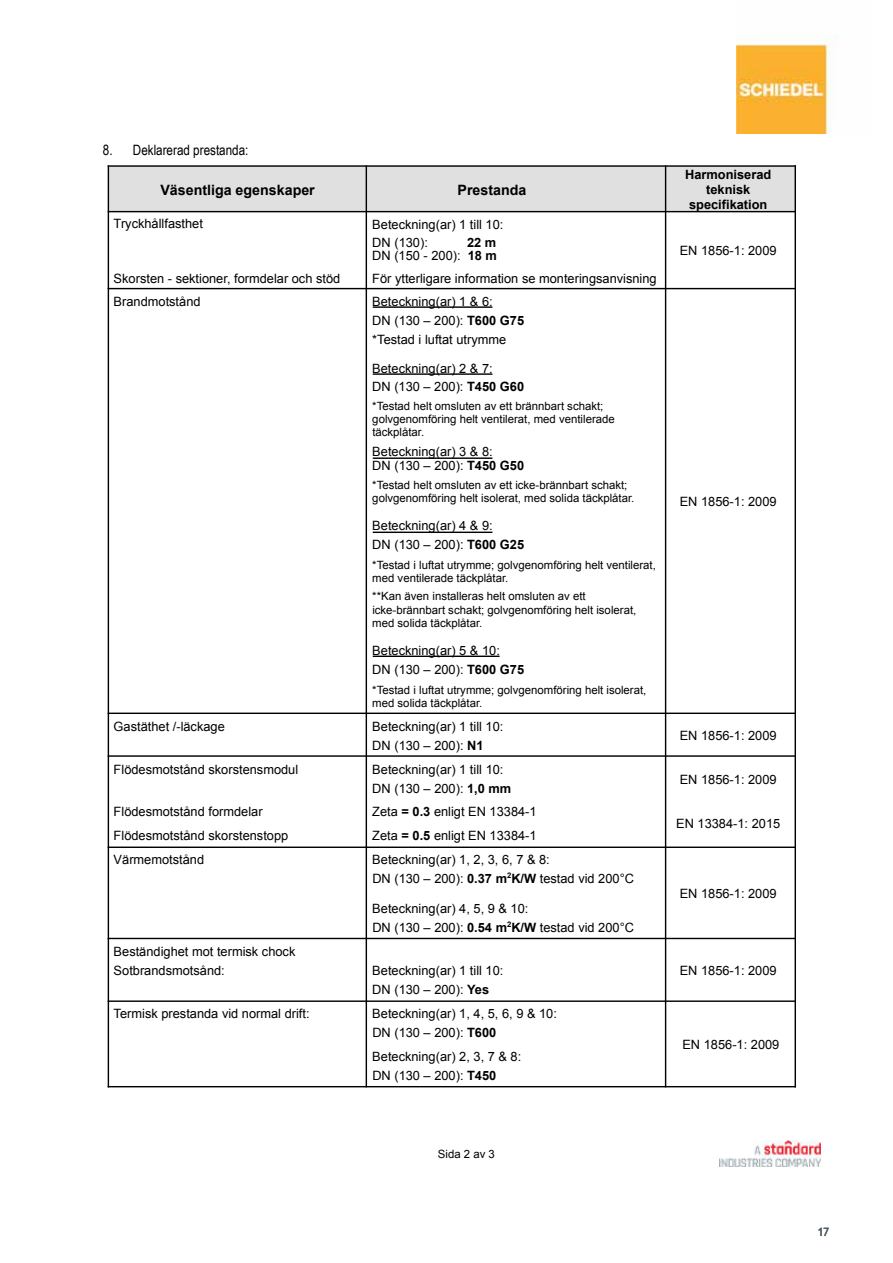
<style>
.page{position:relative;width:893px;height:1263px;background:#fff}
.page>*{position:absolute;margin:0;border:0;box-sizing:border-box;transform-origin:0 0}
.t1{font:700 14.25px "Arial";color:#000}
.t2{font:14.25px "Arial Narrow";color:#000}
.t3{font:12.9px/19px "Arial";color:#000}
.t4{font:700 12.9px/14.7px "Arial";color:#000;text-align:center}
.t5{font:12px "Gill Alt One";color:#4d5c64}
.t6{font:11.4px/13px "Arial";color:#000}
.s1{font-weight:700}
</style>
<div class="page">
<img style="left:737px;top:35px;width:101px;height:99px">
<div style="left:108px;top:166px;width:259px;height:45px;background:#e0e0e0"></div>
<div style="left:367px;top:166px;width:299px;height:45px;background:#e0e0e0"></div>
<div style="left:666px;top:166px;width:130px;height:45px;background:#e0e0e0"></div>
<hr style="left:373px;top:306px;width:119px;height:2px;background:#000">
<hr style="left:373px;top:373px;width:119px;height:2px;background:#000">
<hr style="left:373px;top:457px;width:119px;height:2px;background:#000">
<hr style="left:373px;top:532px;width:119px;height:1px;background:#000">
<hr style="left:373px;top:656px;width:127px;height:1px;background:#000">
<hr style="left:108px;top:165px;width:1px;height:922px;background:#000">
<hr style="left:366px;top:165px;width:1px;height:922px;background:#000">
<hr style="left:665px;top:165px;width:1px;height:922px;background:#000">
<hr style="left:795px;top:165px;width:1px;height:922px;background:#000">
<hr style="left:108px;top:165px;width:688px;height:2px;background:#000">
<hr style="left:108px;top:211px;width:688px;height:1px;background:#000">
<hr style="left:108px;top:288px;width:688px;height:1px;background:#000">
<hr style="left:108px;top:713px;width:688px;height:1px;background:#000">
<hr style="left:108px;top:755px;width:688px;height:2px;background:#000">
<hr style="left:108px;top:846px;width:688px;height:2px;background:#000">
<hr style="left:108px;top:938px;width:688px;height:1px;background:#000">
<hr style="left:108px;top:1000px;width:688px;height:2px;background:#000">
<hr style="left:108px;top:1086px;width:688px;height:1px;background:#000">
<img style="left:720px;top:1140px;width:100px;height:26px">
<p class="t2" style="left:103px;top:145px;width:147px">8. Deklarerad prestanda:</p>
<p class="t1" style="left:160px;top:184px;width:156px">Väsentliga egenskaper</p>
<p class="t1" style="left:458px;top:184px;width:70px">Prestanda</p>
<p class="t4" style="left:685px;top:169px;width:88px">Harmoniserad teknisk specifikation</p>
<p class="t3" style="left:114px;top:215px;width:91px">Tryckhållfasthet</p>
<p class="t3" style="left:372px;top:217px;width:133px;line-height:17.9px">Beteckning(ar) 1 till 10:<br>DN (130):</p>
<p class="t3" style="left:372px;top:237px;width:126px;line-height:13.2px;text-align:right"><span class="s1">22 m<br></span>DN (150 - 200): <span class="s1">18 m</span></p>
<p class="t3" style="left:680px;top:242px;width:98px">EN 1856-1: 2009</p>
<p class="t3" style="left:114px;top:270px;width:228px">Skorsten - sektioner, formdelar och stöd</p>
<p class="t3" style="left:372px;top:270px;width:286px">För ytterligare information se monteringsanvisning</p>
<p class="t3" style="left:114px;top:293px;width:88px">Brandmotstånd</p>
<p class="t3" style="left:372px;top:293px;width:153px">Beteckning(ar) 1 &amp; 6:<br>DN (130 – 200): <span class="s1">T600 G75 </span>*Testad i luftat utrymme</p>
<p class="t3" style="left:372px;top:361px;width:153px;line-height:17.9px">Beteckning(ar) 2 &amp; 7:<br>DN (130 – 200): <span class="s1">T450 G60</span></p>
<p class="t6" style="left:372px;top:400px;width:244px">*Testad helt omsluten av ett brännbart schakt; golvgenomföring helt ventilerat, med ventilerade täckplåtar.</p>
<p class="t3" style="left:372px;top:446px;width:153px;line-height:13.5px">Beteckning(ar) 3 &amp; 8:<br>DN (130 – 200): <span class="s1">T450 G50</span></p>
<p class="t6" style="left:372px;top:479px;width:264px">*Testad helt omsluten av ett icke-brännbart schakt; golvgenomföring helt isolerat, med solida täckplåtar.</p>
<p class="t3" style="left:372px;top:517px;width:153px">Beteckning(ar) 4 &amp; 9:<br>DN (130 – 200): <span class="s1">T600 G25</span></p>
<p class="t6" style="left:372px;top:559px;width:285px">*Testad i luftat utrymme; golvgenomföring helt ventilerat, med ventilerade täckplåtar.</p>
<p class="t6" style="left:372px;top:591px;width:265px">**Kan även installeras helt omsluten av ett icke-brännbart schakt; golvgenomföring helt isolerat, med solida täckplåtar.</p>
<p class="t3" style="left:372px;top:642px;width:153px">Beteckning(ar) 5 &amp; 10:<br>DN (130 – 200): <span class="s1">T600 G75</span></p>
<p class="t6" style="left:372px;top:684px;width:276px">*Testad i luftat utrymme; golvgenomföring helt isolerat, med solida täckplåtar.</p>
<p class="t3" style="left:680px;top:493px;width:98px">EN 1856-1: 2009</p>
<p class="t3" style="left:114px;top:718px;width:113px">Gastäthet /-läckage</p>
<p class="t3" style="left:372px;top:718px;width:133px">Beteckning(ar) 1 till 10:<br>DN (130 – 200): <span class="s1">N1</span></p>
<p class="t3" style="left:680px;top:727px;width:98px">EN 1856-1: 2009</p>
<p class="t3" style="left:114px;top:761px;width:186px">Flödesmotstånd skorstensmodul</p>
<p class="t3" style="left:372px;top:761px;width:140px">Beteckning(ar) 1 till 10:<br>DN (130 – 200): <span class="s1">1,0 mm</span></p>
<p class="t3" style="left:680px;top:771px;width:98px">EN 1856-1: 2009</p>
<p class="t3" style="left:114px;top:801px;width:176px;line-height:23.2px">Flödesmotstånd formdelar<br>Flödesmotstånd skorstenstopp</p>
<p class="t3" style="left:372px;top:801px;width:166px;line-height:23.2px">Zeta <span class="s1">= 0.3</span> enligt EN 13384-1<br>Zeta <span class="s1">= 0.5</span> enligt EN 13384-1</p>
<p class="t3" style="left:676px;top:815px;width:106px">EN 13384-1: 2015</p>
<p class="t3" style="left:114px;top:851px;width:92px">Värmemotstånd</p>
<p class="t3" style="left:372px;top:851px;width:263px">Beteckning(ar) 1, 2, 3, 6, 7 &amp; 8:<br>DN (130 – 200): <span class="s1">0.37 m</span><sup>2</sup><span class="s1">K/W</span> testad vid 200°C</p>
<p class="t3" style="left:372px;top:900px;width:263px">Beteckning(ar) 4, 5, 9 &amp; 10:<br>DN (130 – 200): <span class="s1">0.54 m</span><sup>2</sup><span class="s1">K/W</span> testad vid 200°C</p>
<p class="t3" style="left:680px;top:885px;width:98px">EN 1856-1: 2009</p>
<p class="t3" style="left:114px;top:943px;width:183px">Beständighet mot termisk chock<br>Sotbrandsmotsånd:</p>
<p class="t3" style="left:372px;top:962px;width:133px">Beteckning(ar) 1 till 10:</p>
<p class="t3" style="left:680px;top:962px;width:98px">EN 1856-1: 2009</p>
<p class="t3" style="left:372px;top:981px;width:118px">DN (130 – 200): <span class="s1">Yes</span></p>
<p class="t3" style="left:114px;top:1005px;width:198px">Termisk prestanda vid normal drift:</p>
<p class="t3" style="left:372px;top:1005px;width:186px">Beteckning(ar) 1, 4, 5, 6, 9 &amp; 10:<br>DN (130 – 200): <span class="s1">T600</span></p>
<p class="t3" style="left:372px;top:1048px;width:151px">Beteckning(ar) 2, 3, 7 &amp; 8:<br>DN (130 – 200): <span class="s1">T450</span></p>
<p class="t6" style="left:438px;top:1148px;width:58px">Sida 2 av 3</p>
<p class="t3" style="left:682px;top:1036px;width:98px">EN 1856-1: 2009</p>
<p class="t5" style="left:818px;top:1227px;width:13px">17</p>
</div>
